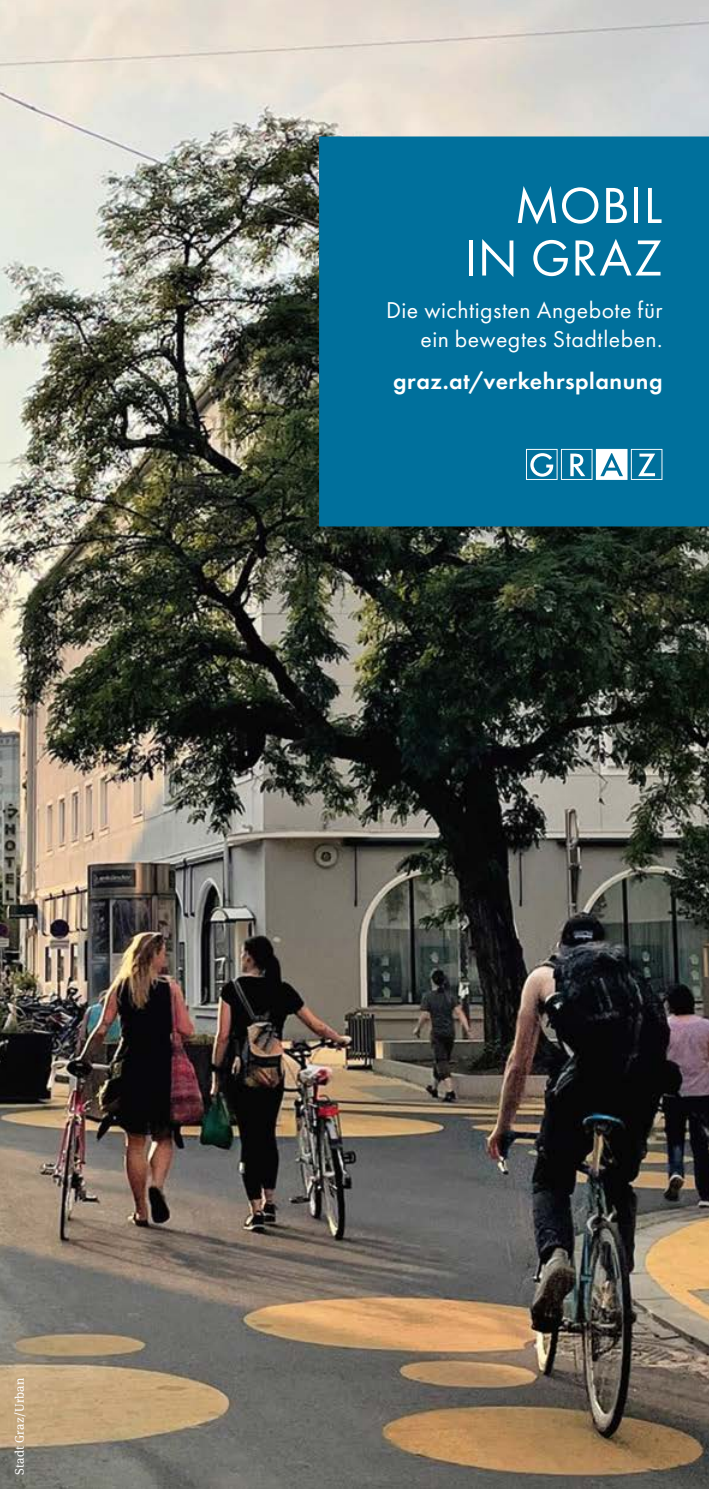
<style>
.page{position:relative;width:709px;height:1489px;background:#fff}
.page>*{position:absolute;margin:0;border:0;box-sizing:border-box;transform-origin:0 0}
.H1_Headline_gross_Folder_hoch{font:52.5px/52.5px "Futura PT";letter-spacing:.01em;color:#fff;text-align:right}
.Domain_Folder_hoch{font:23.75px/28.5px "Futura PT";letter-spacing:.02em;color:#fff;text-align:right}
.Domain_Folder_hoch-2{font:600 23.75px "Futura PT";letter-spacing:.02em;color:#fff}
.t1{font:12.5px "Meta Serif Pro";letter-spacing:.015em;color:#fff}
</style>
<div class="page">
<img style="left:0;top:0;width:709px;height:1488px">
<div style="left:319px;top:136px;width:390px;height:390px;background:#00709c"></div>
<svg style="left:526px;top:449px;width:136px;height:31px"></svg>
<h1 class="H1_Headline_gross_Folder_hoch" style="left:464px;top:179px;width:200px">MOBIL<br>IN GRAZ</h1>
<p class="Domain_Folder_hoch" style="left:386px;top:296px;width:278px">Die wichtigsten Angebote für ein bewegtes Stadtleben.</p>
<p class="Domain_Folder_hoch-2" style="left:393px;top:366px;width:271px">graz.at/verkehrsplanung</p>
<p class="t1" style="left:10px;top:1474px;width:99px;rotate:-90deg">Stadt Graz/Urban</p>
</div>
